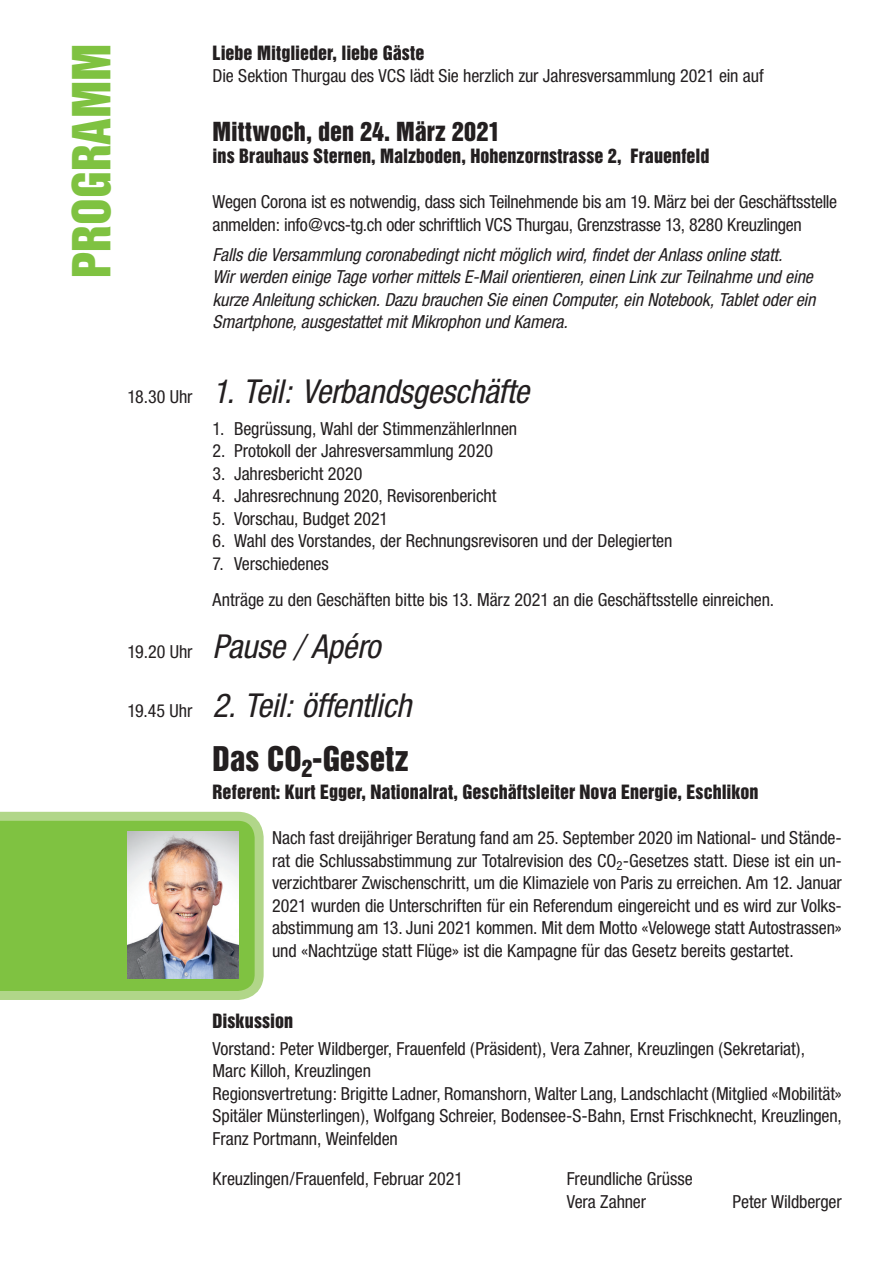
<style>
.page{position:relative;width:893px;height:1263px;background:#fff}
.page>*{position:absolute;margin:0;border:0;box-sizing:border-box;transform-origin:0 0}
.t1{font:48px "Helvetica Inserat";color:#7fc241}
.t2{font:italic condensed 33px/58.5px "Helvetica Neue";letter-spacing:-.01em;color:#231f20}
.t3{font:31.2px "Helvetica Inserat";letter-spacing:.005em;color:#231f20}
.t4{font:24px "Helvetica Inserat";letter-spacing:.005em;color:#231f20}
.t5{font:condensed 18px/22.5px "Helvetica Neue";letter-spacing:-.01em;color:#231f20}
.t6{font:italic condensed 18px/22.5px "Helvetica Neue";letter-spacing:-.005em;color:#231f20}
.t7{font:18px "Helvetica Inserat";color:#231f20}
.s1{font-style:normal;font-size:18px}
.s2{font-weight:300;font-size:36px}
</style>
<div class="page">
<svg style="left:0;top:812px;width:264px;height:188px;background:#89c550"></svg>
<img style="left:128px;top:831px;width:110px;height:147px">
<h1 class="t1" style="left:63px;top:278px;width:236px;rotate:-90deg">PROGRAMM</h1>
<p class="t7" style="left:213px;top:42px;width:213px">Liebe Mitglieder, liebe Gäste</p>
<p class="t5" style="left:213px;top:64px;width:553px">Die Sektion Thurgau des VCS lädt Sie herzlich zur Jahresversammlung 2021 ein auf</p>
<h3 class="t4" style="left:213px;top:117px;width:289px">Mittwoch, den 24. März 2021</h3>
<p class="t7" style="left:213px;top:145px;width:498px">ins Brauhaus Sternen, Malzboden, Hohenzornstrasse 2, Frauenfeld</p>
<p class="t5" style="left:213px;top:190px;width:626px">Wegen Corona ist es notwendig, dass sich Teilnehmende bis am 19. März bei der Geschäftsstelle anmelden: info@vcs-tg.ch oder schriftlich VCS Thurgau, Grenzstrasse 13, 8280 Kreuzlingen</p>
<p class="t6" style="left:213px;top:243px;width:604px">Falls die Versammlung coronabedingt nicht möglich wird, findet der Anlass online statt.<br>Wir werden einige Tage vorher mittels E-Mail orientieren, einen Link zur Teilnahme und eine kurze Anleitung schicken. Dazu brauchen Sie einen Computer, ein Notebook, Tablet oder ein Smartphone, ausgestattet mit Mikrophon und Kamera.</p>
<h2 class="t2" style="left:128px;top:362px;width:403px"><span class="s1">18.30 Uhr</span> 1. Teil: Verbandsgeschäfte</h2>
<p class="t5" style="left:213px;top:417px;width:306px">1. Begrüssung, Wahl der StimmenzählerInnen</p>
<p class="t5" style="left:213px;top:439px;width:282px">2. Protokoll der Jahresversammlung 2020</p>
<p class="t5" style="left:213px;top:462px;width:151px">3. Jahresbericht 2020</p>
<p class="t5" style="left:213px;top:484px;width:285px">4. Jahresrechnung 2020, Revisorenbericht</p>
<p class="t5" style="left:213px;top:507px;width:177px">5. Vorschau, Budget 2021</p>
<p class="t5" style="left:213px;top:529px;width:461px">6. Wahl des Vorstandes, der Rechnungsrevisoren und der Delegierten</p>
<p class="t5" style="left:213px;top:545px;width:563px;line-height:36px">7. Verschiedenes<br>Anträge zu den Geschäften bitte bis 13. März 2021 an die Geschäftsstelle einreichen.</p>
<h2 class="t2" style="left:128px;top:617px;width:285px"><span class="s1">19.20 Uhr</span> Pause <span class="s2">/</span> Apéro<br><span class="s1">19.45 Uhr</span> 2. Teil: öffentlich</h2>
<h3 class="t3" style="left:213px;top:740px;width:198px">Das CO<sub>2</sub>-Gesetz</h3>
<p class="t7" style="left:213px;top:781px;width:547px">Referent: Kurt Egger, Nationalrat, Geschäftsleiter Nova Energie, Eschlikon</p>
<p class="t5" style="left:272px;top:826px;width:571px;text-align:justify">Nach fast dreijähriger Beratung fand am 25. September 2020 im National- und Stände&shy;rat die Schlussabstimmung zur Totalrevision des CO<sub>2</sub>-Gesetzes statt. Diese ist ein un&shy;verzichtbarer Zwischenschritt, um die Klimaziele von Paris zu erreichen. Am 12. Januar 2021 wurden die Unterschriften für ein Referendum eingereicht und es wird zur Volks&shy;abstimmung am 13. Juni 2021 kommen. Mit dem Motto «Velowege statt Autostrassen» und «Nachtzüge statt Flüge» ist die Kampagne für das Gesetz bereits gestartet.</p>
<p class="t7" style="left:213px;top:1010px;width:82px">Diskussion</p>
<p class="t5" style="left:213px;top:1037px;width:631px">Vorstand: Peter Wildberger, Frauenfeld (Präsident), Vera Zahner, Kreuzlingen (Sekretariat), Marc Killoh, Kreuzlingen<br>Regionsvertretung: Brigitte Ladner, Romanshorn, Walter Lang, Landschlacht (Mitglied «Mobilität» Spitäler Münsterlingen), Wolfgang Schreier, Bodensee-S-Bahn, Ernst Frischknecht, Kreuzlingen, Franz Portmann, Weinfelden</p>
<p class="t5" style="left:213px;top:1168px;width:252px">Kreuzlingen/Frauenfeld, Februar 2021</p>
<p class="t5" style="left:567px;top:1168px;width:128px">Freundliche Grüsse<br>Vera Zahner</p>
<p class="t5" style="left:732px;top:1190px;width:111px">Peter Wildberger</p>
</div>
